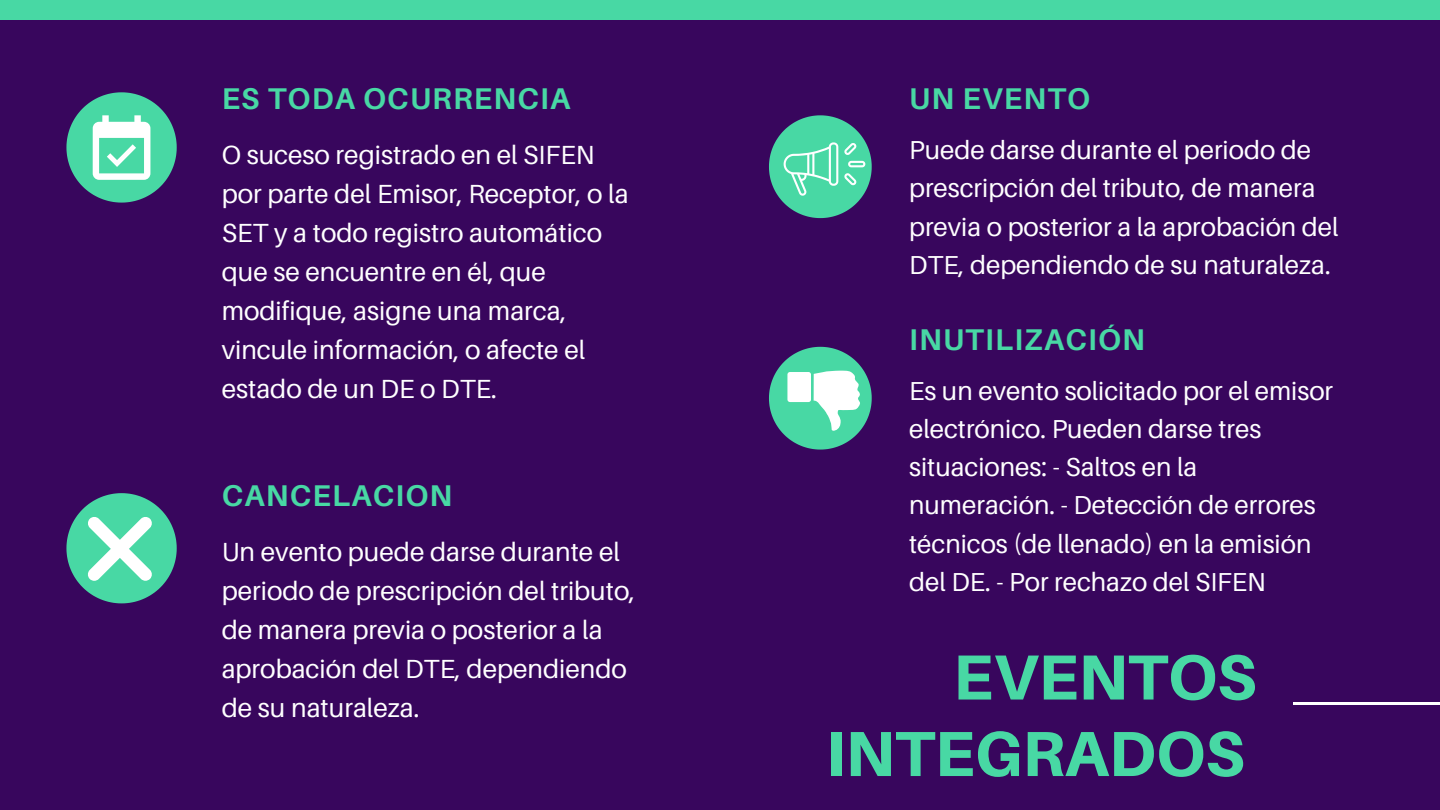
<style>
.page{position:relative;width:1440px;height:810px;background:#38065d}
.page>*{position:absolute;margin:0;border:0;box-sizing:border-box;transform-origin:0 0}
.t1{font:800 63.8px/76.5px "Aileron";color:#48d8a4;text-align:right}
.t2{font:700 30px "Aileron";letter-spacing:.04em;color:#48d8a4}
.t3{font:26.2px/39px "Aileron";color:#fff}
.t4{font:26px/38.2px "Aileron";color:#fff}
</style>
<div class="page">
<hr style="left:1293px;top:703px;width:147px;height:2px;background:#fff">
<div style="left:0;top:0;width:1440px;height:20px;background:#48d8a4"></div>
<svg style="left:66px;top:92px;width:111px;height:111px"></svg>
<svg style="left:769px;top:115px;width:103px;height:103px"></svg>
<svg style="left:66px;top:493px;width:111px;height:110px"></svg>
<svg style="left:769px;top:347px;width:103px;height:103px"></svg>
<p class="t2" style="left:222px;top:80px;width:350px">ES TODA OCURRENCIA</p>
<p class="t3" style="left:222px;top:135px;width:409px">O suceso registrado en el SIFEN por parte del Emisor, Receptor, o la<br>SET y a todo registro automático que se encuentre en él, que modifique, asigne una marca, vincule información, o afecte el estado de un DE o DTE.</p>
<p class="t2" style="left:222px;top:477px;width:232px">CANCELACION</p>
<p class="t3" style="left:222px;top:532px;width:415px">Un evento puede darse durante el periodo de prescripción del tributo, de manera previa o posterior a la aprobación del DTE, dependiendo de su naturaleza.</p>
<p class="t2" style="left:909px;top:80px;width:183px">UN EVENTO</p>
<p class="t4" style="left:909px;top:130px;width:431px">Puede darse durante el periodo de prescripción del tributo, de manera previa o posterior a la aprobación del DTE, dependiendo de su naturaleza.</p>
<p class="t2" style="left:909px;top:320px;width:237px">INUTILIZACIÓN</p>
<p class="t4" style="left:909px;top:371px;width:426px">Es un evento solicitado por el emisor electrónico. Pueden darse tres situaciones: - Saltos en la numeración. - Detección de errores técnicos (de llenado) en la emisión del DE. - Por rechazo del SIFEN</p>
<h1 class="t1" style="left:826px;top:638px;width:432px">EVENTOS<br>INTEGRADOS</h1>
</div>
